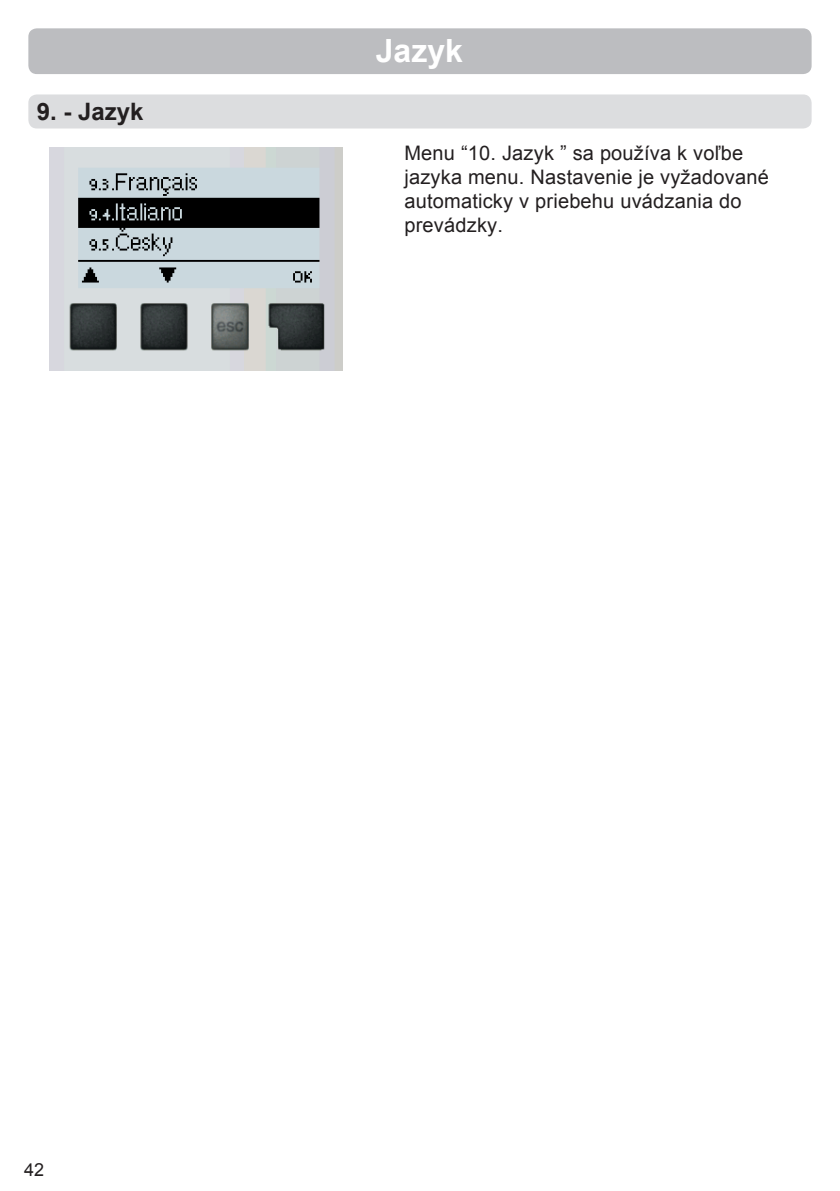
<style>
.page{position:relative;width:840px;height:1191px;background:#fff}
.page>*{position:absolute;margin:0;border:0;box-sizing:border-box;transform-origin:0 0}
.t1{font:700 32px "Arial";color:#fff}
.t2{font:700 24px "Arial";color:#231f20}
.t3{font:20px/24px "Arial";letter-spacing:.01em;color:#231f20}
.t4{font:18px "Arial";color:#231f20}
</style>
<div class="page">
<div style="left:28px;top:94px;width:783px;height:34px;background:#dcdddf;border-radius:9px"></div>
<div style="left:28px;top:28px;width:783px;height:46px;background:#bcbdc0;border-radius:9px"></div>
<img style="left:50px;top:147px;width:292px;height:223px">
<p class="t2" style="left:37px;top:96px;width:108px">9. - Jazyk</p>
<h1 class="t1" style="left:375px;top:30px;width:89px">Jazyk</h1>
<p class="t3" style="left:404px;top:141px;width:366px">Menu “10. Jazyk ” sa používa k voľbe jazyka menu. Nastavenie je vyžadované automaticky v priebehu uvádzania do prevádzky.</p>
<p class="t4" style="left:24px;top:1157px;width:22px">42</p>
</div>
